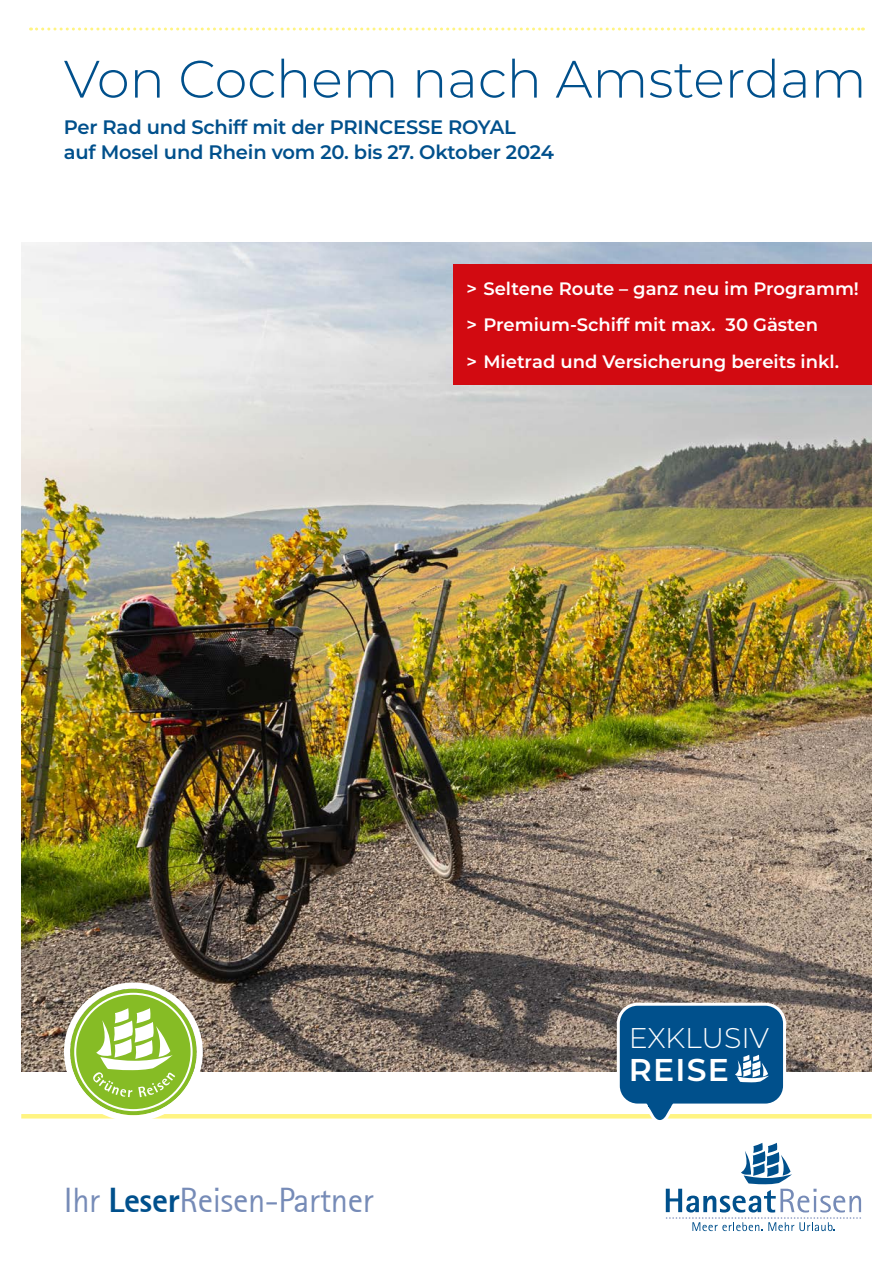
<style>
.page{position:relative;width:893px;height:1263px;background:#fff}
.page>*{position:absolute;margin:0;border:0;box-sizing:border-box;transform-origin:0 0}
.t1{font:300 52.5px "Montserrat";color:#00508c}
.t2{font:34.5px "Rotis Sans Serif";letter-spacing:-.01em;color:#768bb7}
.t3{font:600 31.5px "Montserrat";letter-spacing:.04em;color:#fff}
.t4{font:300 28.5px "Montserrat";letter-spacing:-.01em;color:#fff}
.t5{font:600 19.5px/25.5px "Montserrat";letter-spacing:-.01em;color:#00508c}
.t6{font:600 18px/36.8px "Montserrat";color:#fff}
.s1{font-weight:800;color:#00508c}
</style>
<div class="page">
<svg style="left:31px;top:28px;width:832px;height:3px"></svg>
<hr style="left:21px;top:1114px;width:851px;height:4px;background:#fff482">
<svg style="left:666px;top:1143px;width:195px;height:88px"></svg>
<img style="left:21px;top:242px;width:851px;height:829px">
<div style="left:454px;top:264px;width:418px;height:121px;background:#d20a11"></div>
<div style="left:618px;top:1004px;width:166px;height:101px;background:#00508c;border-radius:19px"></div>
<div style="left:617px;top:1003px;width:169px;height:103px;border:3px solid #fff;border-radius:19px"></div>
<svg style="left:735px;top:1055px;width:34px;height:27px"></svg>
<svg style="left:642px;top:1102px;width:42px;height:18px"></svg>
<svg style="left:70px;top:989px;width:127px;height:126px;fill:#86bc25"></svg>
<div style="left:64px;top:982px;width:139px;height:139px;border:6px solid #fff;border-radius:50%"></div>
<div style="left:74px;top:993px;width:119px;height:118px;border:2px solid #fff;border-radius:50%"></div>
<svg style="left:93px;top:1008px;width:82px;height:89px"></svg>
<h1 class="t1" style="left:64px;top:43px;width:804px">Von Cochem nach Amsterdam</h1>
<p class="t5" style="left:64px;top:113px;width:492px">Per Rad und Schiff mit der PRINCESSE ROYAL<br>auf Mosel und Rhein vom 20. bis 27. Oktober 2024</p>
<p class="t6" style="left:466px;top:269px;width:394px">&gt; Seltene Route – ganz neu im Programm! &gt; Premium-Schiff mit max. 30 Gästen<br>&gt; Mietrad und Versicherung bereits inkl.</p>
<h2 class="t2" style="left:64px;top:1180px;width:311px">Ihr <span class="s1">Leser</span>Reisen-Partner</h2>
<h3 class="t4" style="left:629px;top:1018px;width:142px">EXKLUSIV</h3>
<h3 class="t3" style="left:629px;top:1047px;width:102px">REISE</h3>
</div>
